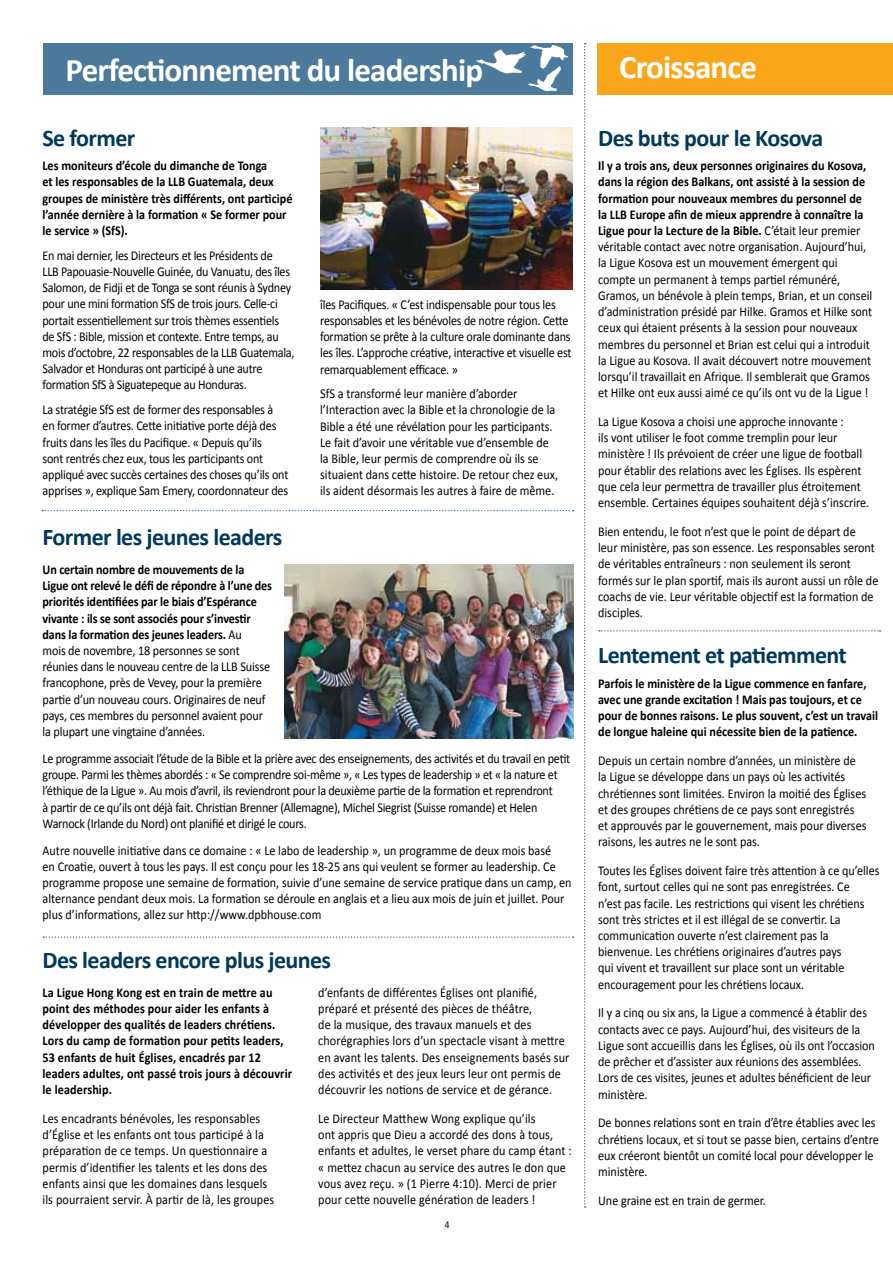
<style>
.page{position:relative;width:893px;height:1263px;background:#fff}
.page>*{position:absolute;margin:0;border:0;box-sizing:border-box;transform-origin:0 0}
.t1{font:700 33px "Calibri";letter-spacing:-.025em;color:#fff}
.t2{font:700 24px "Calibri";letter-spacing:-.025em;color:#00395c}
.t3{font:13.5px/16.2px "Calibri";color:#000;scale:.9 1}
.t4{font:13.5px/16.2px "Calibri";letter-spacing:-.02em;color:#000;scale:.9 1}
.t5{font:700 13.5px/16.2px "Calibri";color:#000;scale:.9 1}
.t6{font:10.5px "Calibri";color:#000;scale:.9 1}
.s1{font-weight:700}
</style>
<div class="page">
<div style="left:43px;top:43px;width:529px;height:52px;background:#4b7a9c"></div>
<div style="left:597px;top:43px;width:296px;height:52px;background:#faa61a"></div>
<img style="left:285px;top:564px;width:288px;height:174px">
<svg style="left:42px;top:510px;width:532px;height:1px"></svg>
<svg style="left:43px;top:936px;width:531px;height:2px"></svg>
<svg style="left:584px;top:43px;width:2px;height:1165px"></svg>
<img style="left:320px;top:128px;width:252px;height:161px">
<img style="left:476px;top:46px;width:91px;height:45px">
<svg style="left:599px;top:630px;width:281px;height:2px"></svg>
<h1 class="t1" style="left:65px;top:49px;width:419px">Perfectionnement du leadership</h1>
<h1 class="t1" style="left:619px;top:47px;width:139px">Croissance</h1>
<h2 class="t2" style="left:43px;top:123px;width:94px">Se former</h2>
<p class="t5" style="left:43px;top:157px;width:279px">Les moniteurs d’école du dimanche de Tonga<br>et les responsables de la LLB Guatemala, deux groupes de ministère très différents, ont participé l’année dernière à la formation « Se former pour le service » (SfS).</p>
<p class="t4" style="left:43px;top:247px;width:282px">En mai dernier, les Directeurs et les Présidents de<br>LLB Papouasie-Nouvelle Guinée, du Vanuatu, des îles Salomon, de Fidji et de Tonga se sont réunis à Sydney pour une mini formation SfS de trois jours. Celle-ci portait essentiellement sur trois thèmes essentiels de SfS : Bible, mission et contexte. Entre temps, au mois d’octobre, 22 responsables de la LLB Guatemala, Salvador et Honduras ont participé à une autre formation SfS à Siguatepeque au Honduras.</p>
<p class="t3" style="left:43px;top:401px;width:275px">La stratégie SfS est de former des responsables à en former d’autres. Cette initiative porte déjà des fruits dans les îles du Pacifique. « Depuis qu’ils<br>sont rentrés chez eux, tous les participants ont appliqué avec succès certaines des choses qu’ils ont apprises », explique Sam Emery, coordonnateur des</p>
<p class="t3" style="left:320px;top:295px;width:281px">îles Pacifiques. « C’est indispensable pour tous les responsables et les bénévoles de notre région. Cette formation se prête à la culture orale dominante dans les îles. L’approche créative, interactive et visuelle est remarquablement efficace. »</p>
<p class="t3" style="left:320px;top:385px;width:266px">SfS a transformé leur manière d’aborder l’Interaction avec la Bible et la chronologie de la Bible a été une révélation pour les participants.<br>Le fait d’avoir une véritable vue d’ensemble de la Bible, leur permis de comprendre où ils se situaient dans cette histoire. De retour chez eux, ils aident désormais les autres à faire de même.</p>
<h2 class="t2" style="left:43px;top:522px;width:241px">Former les jeunes leaders</h2>
<p class="t3" style="left:43px;top:561px;width:257px"><span class="s1">Un certain nombre de mouvements de la Ligue ont relevé le défi de répondre à l’une des priorités identifiées par le biais d’Espérance vivante : ils se sont associés pour s’investir dans la formation des jeunes leaders.</span> Au<br>mois de novembre, 18 personnes se sont réunies dans le nouveau centre de la LLB Suisse francophone, près de Vevey, pour la première partie d’un nouveau cours. Originaires de neuf pays, ces membres du personnel avaient pour la plupart une vingtaine d’années.</p>
<p class="t4" style="left:43px;top:750px;width:588px">Le programme associait l’étude de la Bible et la prière avec des enseignements, des activités et du travail en petit groupe. Parmi les thèmes abordés : « Se comprendre soi-même », « Les types de leadership » et « la nature et l’éthique de la Ligue ». Au mois d’avril, ils reviendront pour la deuxième partie de la formation et reprendront<br>à partir de ce qu’ils ont déjà fait. Christian Brenner (Allemagne), Michel Siegrist (Suisse romande) et Helen Warnock (Irlande du Nord) ont planifié et dirigé le cours.</p>
<p class="t3" style="left:43px;top:841px;width:589px">Autre nouvelle initiative dans ce domaine : « Le labo de leadership », un programme de deux mois basé<br>en Croatie, ouvert à tous les pays. Il est conçu pour les 18-25 ans qui veulent se former au leadership. Ce programme propose une semaine de formation, suivie d’une semaine de service pratique dans un camp, en alternance pendant deux mois. La formation se déroule en anglais et a lieu aux mois de juin et juillet. Pour plus d’informations, allez sur http://www.dpbhouse.com</p>
<h2 class="t2" style="left:43px;top:945px;width:290px">Des leaders encore plus jeunes</h2>
<p class="t5" style="left:43px;top:983px;width:279px">La Ligue Hong Kong est en train de mettre au point des méthodes pour aider les enfants à développer des qualités de leaders chrétiens.<br>Lors du camp de formation pour petits leaders, 53 enfants de huit Églises, encadrés par 12 leaders adultes, ont passé trois jours à découvrir le leadership.</p>
<p class="t3" style="left:43px;top:1110px;width:259px">Les encadrants bénévoles, les responsables d’Église et les enfants ont tous participé à la préparation de ce temps. Un questionnaire a permis d’identifier les talents et les dons des enfants ainsi que les domaines dans lesquels ils pourraient servir. À partir de là, les groupes</p>
<p class="t3" style="left:318px;top:983px;width:281px">d’enfants de différentes Églises ont planifié, préparé et présenté des pièces de théâtre,<br>de la musique, des travaux manuels et des chorégraphies lors d’un spectacle visant à mettre en avant les talents. Des enseignements basés sur des activités et des jeux leurs leur ont permis de découvrir les notions de service et de gérance.</p>
<p class="t3" style="left:318px;top:1110px;width:283px">Le Directeur Matthew Wong explique qu’ils<br>ont appris que Dieu a accordé des dons à tous, enfants et adultes, le verset phare du camp étant : « mettez chacun au service des autres le don que vous avez reçu. » (1 Pierre 4:10). Merci de prier pour cette nouvelle génération de leaders !</p>
<p class="t6" style="left:445px;top:1218px;width:7px">4</p>
<h2 class="t2" style="left:598px;top:123px;width:227px">Des buts pour le Kosova</h2>
<p class="t3" style="left:598px;top:157px;width:306px"><span class="s1">Il y a trois ans, deux personnes originaires du Kosova, dans la région des Balkans, ont assisté à la session de formation pour nouveaux membres du personnel de la LLB Europe afin de mieux apprendre à connaître la Ligue pour la Lecture de la Bible.</span> C’était leur premier véritable contact avec notre organisation. Aujourd’hui, la Ligue Kosova est un mouvement émergent qui compte un permanent à temps partiel rémunéré, Gramos, un bénévole à plein temps, Brian, et un conseil d’administration présidé par Hilke. Gramos et Hilke sont ceux qui étaient présents à la session pour nouveaux membres du personnel et Brian est celui qui a introduit la Ligue au Kosova. Il avait découvert notre mouvement lorsqu’il travaillait en Afrique. Il semblerait que Gramos et Hilke ont eux aussi aimé ce qu’ils ont vu de la Ligue !</p>
<p class="t3" style="left:598px;top:413px;width:303px">La Ligue Kosova a choisi une approche innovante :<br>ils vont utiliser le foot comme tremplin pour leur ministère ! Ils prévoient de créer une ligue de football pour établir des relations avec les Églises. Ils espèrent que cela leur permettra de travailler plus étroitement ensemble. Certaines équipes souhaitent déjà s’inscrire.</p>
<p class="t3" style="left:598px;top:523px;width:313px">Bien entendu, le foot n’est que le point de départ de leur ministère, pas son essence. Les responsables seront de véritables entraîneurs : non seulement ils seront formés sur le plan sportif, mais ils auront aussi un rôle de coachs de vie. Leur véritable objectif est la formation de disciples.</p>
<h2 class="t2" style="left:598px;top:640px;width:250px">Lentement et patiemment</h2>
<p class="t5" style="left:598px;top:674px;width:313px">Parfois le ministère de la Ligue commence en fanfare, avec une grande excitation ! Mais pas toujours, et ce pour de bonnes raisons. Le plus souvent, c’est un travail de longue haleine qui nécessite bien de la patience.</p>
<p class="t3" style="left:598px;top:752px;width:300px">Depuis un certain nombre d’années, un ministère de la Ligue se développe dans un pays où les activités chrétiennes sont limitées. Environ la moitié des Églises et des groupes chrétiens de ce pays sont enregistrés et approuvés par le gouvernement, mais pour diverses raisons, les autres ne le sont pas.</p>
<p class="t3" style="left:598px;top:862px;width:314px">Toutes les Églises doivent faire très attention à ce qu’elles font, surtout celles qui ne sont pas enregistrées. Ce<br>n’est pas facile. Les restrictions qui visent les chrétiens sont très strictes et il est illégal de se convertir. La communication ouverte n’est clairement pas la bienvenue. Les chrétiens originaires d’autres pays<br>qui vivent et travaillent sur place sont un véritable encouragement pour les chrétiens locaux.</p>
<p class="t3" style="left:598px;top:1004px;width:309px">Il y a cinq ou six ans, la Ligue a commencé à établir des contacts avec ce pays. Aujourd’hui, des visiteurs de la Ligue sont accueillis dans les Églises, où ils ont l’occasion de prêcher et d’assister aux réunions des assemblées.<br>Lors de ces visites, jeunes et adultes bénéficient de leur ministère.</p>
<p class="t3" style="left:598px;top:1114px;width:313px">De bonnes relations sont en train d’être établies avec les chrétiens locaux, et si tout se passe bien, certains d’entre eux créeront bientôt un comité local pour développer le ministère.</p>
<p class="t3" style="left:598px;top:1192px;width:188px">Une graine est en train de germer.</p>
</div>
